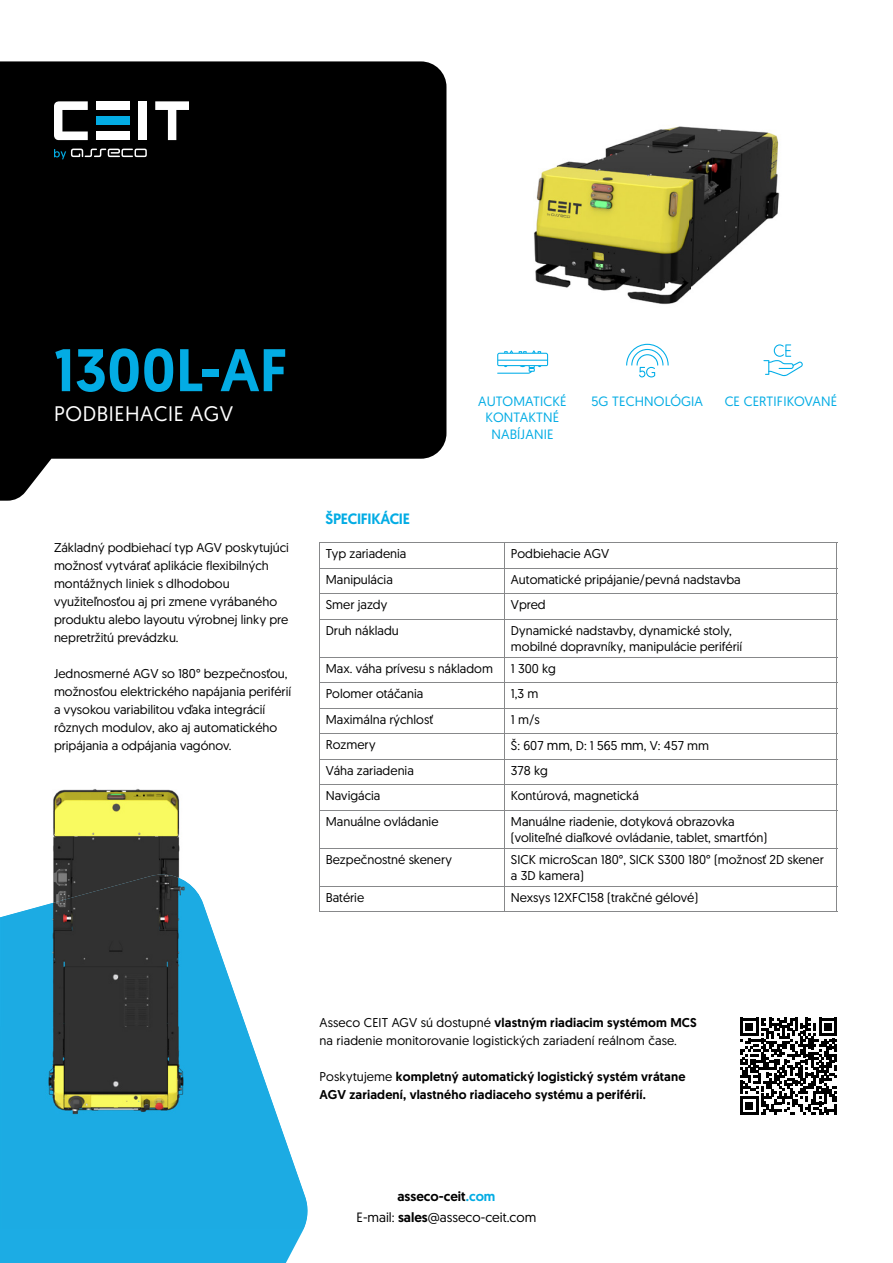
<style>
.page{position:relative;width:893px;height:1263px;background:#fff}
.page>*{position:absolute;margin:0;border:0;box-sizing:border-box;transform-origin:0 0}
.t1{font:500 60px "Geomanist";color:#03ace4}
.t2{font:21px "Geomanist";letter-spacing:.03em;color:#fff}
.t3{font:500 15px "Geomanist";letter-spacing:-.02em;color:#03ace4}
.t4{font:13.5px/16.5px "Geomanist";letter-spacing:.01em;color:#03ace4;text-align:center}
.t5{font:13.5px/21px "Geomanist";color:#000;text-align:center}
.t6{font:12.75px/16.5px "Geomanist";color:#000}
.t7{font:12.75px/18px "Geomanist";color:#000}
.t8{font:500 12.75px/18px "Geomanist";letter-spacing:.01em;color:#000}
.s1{font-size:13.5px}
.s2{font-weight:500}
.s3{font-weight:400}
.s4{font-weight:500;color:#03ace4}
</style>
<div class="page">
<svg style="left:0;top:61px;width:446px;height:440px;background:#171717"></svg>
<div style="left:0;top:1229px;width:304px;height:34px;background:#1cace4"></div>
<svg style="left:54px;top:149px;width:93px;height:10px"></svg>
<svg style="left:155px;top:101px;width:34px;height:39px"></svg>
<svg style="left:54px;top:101px;width:34px;height:39px"></svg>
<div style="left:96px;top:101px;width:34px;height:9px;background:#fff"></div>
<div style="left:96px;top:116px;width:34px;height:9px;background:#03ace4"></div>
<div style="left:96px;top:131px;width:34px;height:9px;background:#fff"></div>
<div style="left:138px;top:101px;width:9px;height:39px;background:#fff"></div>
<img style="left:534px;top:126px;width:246px;height:179px">
<img style="left:53px;top:789px;width:127px;height:85px">
<img style="left:0;top:1026px;width:308px;height:203px">
<img style="left:0;top:874px;width:246px;height:152px">
<svg style="left:626px;top:344px;width:43px;height:33px"></svg>
<svg style="left:763px;top:344px;width:40px;height:32px"></svg>
<hr style="left:320px;top:542px;width:185px;height:1px;background:#87888a">
<hr style="left:505px;top:542px;width:332px;height:1px;background:#87888a">
<hr style="left:320px;top:568px;width:185px;height:1px;background:#87888a">
<hr style="left:505px;top:568px;width:332px;height:1px;background:#87888a">
<hr style="left:320px;top:593px;width:185px;height:1px;background:#87888a">
<svg style="left:319px;top:543px;width:1px;height:76px"></svg>
<hr style="left:505px;top:593px;width:332px;height:1px;background:#87888a">
<svg style="left:836px;top:543px;width:1px;height:76px"></svg>
<hr style="left:320px;top:619px;width:185px;height:1px;background:#87888a">
<hr style="left:319px;top:619px;width:1px;height:38px;background:#87888a">
<hr style="left:505px;top:619px;width:332px;height:1px;background:#87888a">
<hr style="left:505px;top:619px;width:1px;height:38px;background:#87888a">
<hr style="left:836px;top:619px;width:1px;height:38px;background:#87888a">
<hr style="left:320px;top:657px;width:185px;height:1px;background:#87888a">
<hr style="left:505px;top:657px;width:332px;height:1px;background:#87888a">
<hr style="left:320px;top:682px;width:185px;height:1px;background:#87888a">
<hr style="left:505px;top:682px;width:332px;height:1px;background:#87888a">
<hr style="left:320px;top:708px;width:185px;height:1px;background:#87888a">
<hr style="left:505px;top:708px;width:332px;height:1px;background:#87888a">
<hr style="left:320px;top:733px;width:185px;height:1px;background:#87888a">
<hr style="left:505px;top:733px;width:332px;height:1px;background:#87888a">
<hr style="left:320px;top:759px;width:185px;height:1px;background:#87888a">
<hr style="left:505px;top:759px;width:332px;height:1px;background:#87888a">
<hr style="left:320px;top:784px;width:185px;height:1px;background:#87888a">
<svg style="left:319px;top:657px;width:1px;height:153px"></svg>
<hr style="left:505px;top:784px;width:332px;height:1px;background:#87888a">
<svg style="left:836px;top:658px;width:1px;height:152px"></svg>
<hr style="left:320px;top:810px;width:185px;height:1px;background:#87888a">
<hr style="left:319px;top:810px;width:1px;height:38px;background:#87888a">
<hr style="left:505px;top:810px;width:332px;height:1px;background:#87888a">
<hr style="left:505px;top:810px;width:1px;height:38px;background:#87888a">
<hr style="left:836px;top:810px;width:1px;height:38px;background:#87888a">
<hr style="left:320px;top:848px;width:185px;height:1px;background:#87888a">
<hr style="left:319px;top:848px;width:1px;height:38px;background:#87888a">
<hr style="left:505px;top:848px;width:332px;height:1px;background:#87888a">
<hr style="left:505px;top:848px;width:1px;height:38px;background:#87888a">
<hr style="left:836px;top:848px;width:1px;height:38px;background:#87888a">
<hr style="left:320px;top:886px;width:185px;height:1px;background:#87888a">
<svg style="left:319px;top:887px;width:1px;height:24px"></svg>
<hr style="left:505px;top:886px;width:332px;height:1px;background:#87888a">
<svg style="left:836px;top:887px;width:1px;height:24px"></svg>
<hr style="left:320px;top:911px;width:185px;height:1px;background:#87888a">
<hr style="left:505px;top:911px;width:332px;height:1px;background:#87888a">
<svg style="left:497px;top:350px;width:51px;height:24px"></svg>
<svg style="left:740px;top:1018px;width:97px;height:97px"></svg>
<h1 class="t1" style="left:54px;top:330px;width:235px">1300L-AF</h1>
<h2 class="t2" style="left:54px;top:400px;width:180px">PODBIEHACIE AGV</h2>
<p class="t7" style="left:54px;top:538px;width:236px">Základný podbiehací typ AGV poskytujúci možnosť vytvárať aplikácie flexibilných montážnych liniek s dlhodobou využiteľnosťou aj pri zmene vyrábaného produktu alebo layoutu výrobnej linky pre nepretržitú prevádzku.</p>
<p class="t7" style="left:54px;top:664px;width:239px">Jednosmerné AGV so 180° bezpečnosťou, možnosťou elektrického napájania periférií a vysokou variabilitou vďaka integrácií rôznych modulov, ako aj automatického pripájania a odpájania vagónov.</p>
<p class="t3" style="left:326px;top:508px;width:86px">ŠPECIFIKÁCIE</p>
<p class="t4" style="left:478px;top:392px;width:90px">AUTOMATICKÉ</p>
<p class="t4" style="left:591px;top:392px;width:113px">5G TECHNOLÓGIA</p>
<p class="t4" style="left:725px;top:392px;width:114px">CE CERTIFIKOVANÉ</p>
<p class="t4" style="left:486px;top:409px;width:75px">KONTAKTNÉ<br>NABÍJANIE</p>
<p class="t6" style="left:326px;top:545px;width:82px">Typ zariadenia</p>
<p class="t6" style="left:511px;top:545px;width:100px">Podbiehacie AGV</p>
<p class="t6" style="left:326px;top:571px;width:69px">Manipulácia</p>
<p class="t6" style="left:511px;top:571px;width:231px">Automatické pripájanie/pevná nadstavba</p>
<p class="t6" style="left:326px;top:596px;width:63px">Smer jazdy</p>
<p class="t6" style="left:511px;top:596px;width:36px">Vpred</p>
<p class="t6" style="left:326px;top:622px;width:74px">Druh nákladu</p>
<p class="t6" style="left:511px;top:622px;width:233px">Dynamické nadstavby, dynamické stoly, mobilné dopravníky, manipulácie periférií</p>
<p class="t6" style="left:326px;top:660px;width:169px">Max. váha prívesu s nákladom</p>
<p class="t6" style="left:511px;top:660px;width:47px">1 300 kg</p>
<p class="t6" style="left:326px;top:685px;width:99px">Polomer otáčania</p>
<p class="t6" style="left:511px;top:685px;width:29px">1,3 m</p>
<p class="t6" style="left:326px;top:711px;width:109px">Maximálna rýchlosť</p>
<p class="t6" style="left:511px;top:711px;width:30px">1 m/s</p>
<p class="t6" style="left:326px;top:736px;width:51px">Rozmery</p>
<p class="t6" style="left:511px;top:737px;width:200px">Š: 607 <span class="s1">mm</span>, D: 1 565 <span class="s1">mm</span>, V: 457 mm</p>
<p class="t6" style="left:326px;top:762px;width:90px">Váha zariadenia</p>
<p class="t6" style="left:511px;top:762px;width:38px">378 kg</p>
<p class="t6" style="left:326px;top:787px;width:56px">Navigácia</p>
<p class="t6" style="left:511px;top:787px;width:129px">Kontúrová, magnetická</p>
<p class="t6" style="left:326px;top:813px;width:114px">Manuálne ovládanie</p>
<p class="t6" style="left:511px;top:813px;width:258px">Manuálne riadenie, dotyková obrazovka (voliteľné diaľkové ovládanie, tablet, smartfón)</p>
<p class="t6" style="left:326px;top:851px;width:128px">Bezpečnostné skenery</p>
<p class="t6" style="left:511px;top:851px;width:314px">SICK microScan 180°, SICK S300 180° (možnosť 2D skener a 3D kamera)</p>
<p class="t6" style="left:326px;top:889px;width:40px">Batérie</p>
<p class="t6" style="left:511px;top:889px;width:189px">Nexsys 12XFC158 (trakčné gélové)</p>
<p class="t6" style="left:320px;top:1013px;width:379px;line-height:18px">Asseco CEIT AGV sú dostupné <span class="s2">vlastným riadiacim systémom MCS </span>na riadenie monitorovanie logistických zariadení reálnom čase.</p>
<p class="t8" style="left:320px;top:1068px;width:367px"><span class="s3">Poskytujeme</span> kompletný automatický logistický systém vrátane<br>AGV zariadení, vlastného riadiaceho systému a periférií.</p>
<p class="t5" style="left:357px;top:1185px;width:181px"><span class="s2">asseco-ceit</span><span class="s4">.com<br></span>E-mail: <span class="s2">sales</span>@asseco-ceit.com</p>
</div>
